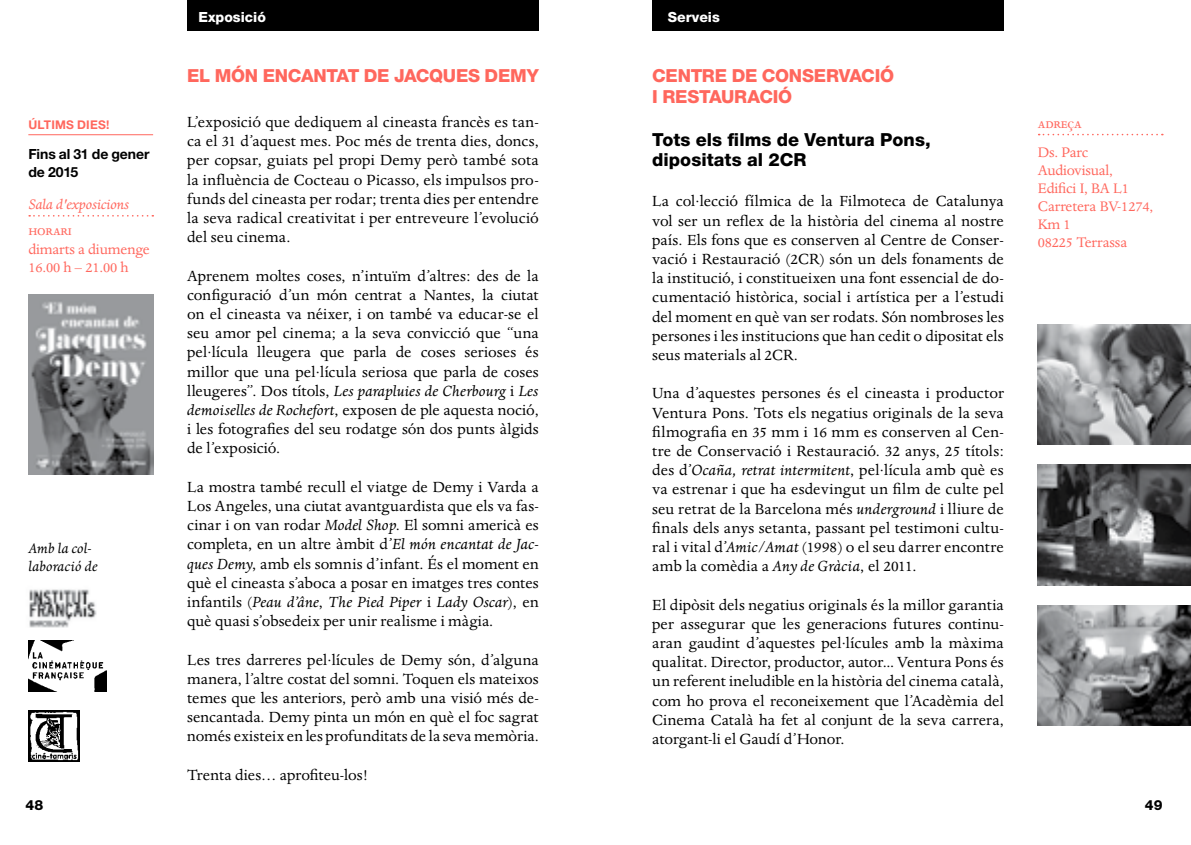
<style>
.page{position:relative;width:1191px;height:845px;background:#fff}
.page>*{position:absolute;margin:0;border:0;box-sizing:border-box;transform-origin:0 0}
.t1{font:800 18px/21px "Helvetica Neue LT";letter-spacing:-.015em;color:#ff675d}
.t2{font:800 18px/19.2px "Helvetica Neue LT";color:#000}
.t3{font:17px/19.2px "Dante";letter-spacing:.005em;color:#000;text-align:justify}
.t4{font:16px/18px "Dante";letter-spacing:-.01em;color:#ff675d}
.t5{font:italic 16px/18px "Dante";letter-spacing:.01em;color:#000}
.t6{font:italic 16px "Dante";letter-spacing:-.01em;color:#ff675d}
.t7{font:16px "Dante Expert";letter-spacing:-.01em;color:#ff675d}
.t8{font:700 14px/18px "Helvetica Neue LT";letter-spacing:-.005em;color:#000}
.t9{font:800 14px "Helvetica Neue LT";color:#fff}
.t10{font:800 14px "Helvetica Neue LT";color:#000}
.t11{font:700 12px "Helvetica Neue LT";color:#ff675d}
.s1{font-style:italic}
.s2{font-family:"M Baskerville"}
</style>
<div class="page">
<div style="left:187px;top:0;width:352px;height:30px;background:#000"></div>
<div style="left:652px;top:0;width:351px;height:30px;background:#000"></div>
<svg style="left:29px;top:215px;width:124px;height:2px"></svg>
<img style="left:28px;top:640px;width:78px;height:51px">
<img style="left:28px;top:710px;width:52px;height:52px">
<img style="left:29px;top:589px;width:68px;height:39px">
<img style="left:28px;top:295px;width:126px;height:179px">
<svg style="left:1038px;top:134px;width:124px;height:1px"></svg>
<hr style="left:28px;top:134px;width:125px;height:1px;background:#ff675d">
<img style="left:1037px;top:324px;width:154px;height:121px">
<img style="left:1037px;top:465px;width:154px;height:120px">
<img style="left:1037px;top:605px;width:154px;height:121px">
<p class="t11" style="left:28px;top:118px;width:18px">Últims</p>
<p class="t11" style="left:77px;top:118px;width:8px">dies</p>
<p class="t11" style="left:106px;top:118px;width:5px">!</p>
<p class="t8" style="left:28px;top:144px;width:123px">Fins al 31 de gener de 2015</p>
<p class="t6" style="left:28px;top:196px;width:102px">Sala d'exposicions</p>
<p class="t7" style="left:28px;top:224px;width:45px">horari</p>
<p class="t4" style="left:28px;top:241px;width:123px">dimarts a diumenge<br>16.00 h – 21.00 h</p>
<p class="t5" style="left:28px;top:539px;width:71px">Amb la col· laboració de</p>
<p class="t9" style="left:198px;top:9px;width:69px">EXPOSICIÓ</p>
<p class="t9" style="left:668px;top:9px;width:53px">SERVEIS</p>
<p class="t1" style="left:187px;top:65px;width:353px">EL MÓN ENCANTAT DE JACQUES DEMY</p>
<p class="t3" style="left:187px;top:113px;width:353px">L’exposició que dediquem al cineasta francès es tan&shy;ca el 31 d’aquest mes. Poc més de trenta dies, doncs, per copsar, guiats pel propi Demy però també sota la influència de Cocteau o Picasso, els impulsos pro&shy;funds del cineasta per rodar; trenta dies per entendre la seva radical creativitat i per entreveure l’evolució del seu cinema.</p>
<p class="t3" style="left:187px;top:266px;width:353px">Aprenem moltes coses, n’intuïm d’altres: des de la configuració d’un món centrat a Nantes, la ciutat on el cineasta va néixer, i on també va educar-se el seu amor pel cinema; a la seva convicció que “una pel∙lícula lleugera que parla de coses serioses és millor que una pel∙lícula seriosa que parla de coses lleugeres”. Dos títols, <span class="s1">Les parapluies de Cherbourg</span> i <span class="s1">Les demoiselles de Rochefort</span>, exposen de ple aquesta noció, i les fotografies del seu rodatge són dos punts àlgids de l’exposició.</p>
<p class="t3" style="left:187px;top:478px;width:353px">La mostra també recull el viatge de Demy i Varda a Los Angeles, una ciutat avantguardista que els va fas&shy;cinar i on van rodar <span class="s1">Model Shop</span>. El somni americà es completa, en un altre àmbit d’<span class="s1">El món encantat de Jac&shy;ques Demy</span>, amb els somnis d’infant. És el moment en què el cineasta s’aboca a posar en imatges tres contes infantils (<span class="s1">Peau d’âne</span>, <span class="s1">The Pied Piper</span> i <span class="s1">Lady Oscar</span>), en què quasi s’obsedeix per unir realisme i màgia.</p>
<p class="t3" style="left:187px;top:650px;width:353px">Les tres darreres pel·lícules de Demy són, d’alguna manera, l’altre costat del somni. Toquen els mateixos temes que les anteriors, però amb una visió més de&shy;sencantada. Demy pinta un món en què el foc sagrat només existeix en les profunditats de la seva memòria.</p>
<p class="t3" style="left:187px;top:766px;width:182px">Trenta dies… aprofiteu-los!</p>
<p class="t1" style="left:652px;top:65px;width:243px">CENTRE DE CONSERVACIÓ<br>I RESTAURACIÓ</p>
<p class="t2" style="left:652px;top:130px;width:280px">TOTS ELS FILMS DE VENTURA PONS,<br>DIPOSITATS AL 2CR</p>
<p class="t3" style="left:652px;top:192px;width:353px">La col·lecció fílmica de la Filmoteca de Catalunya vol ser un reflex de la història del cinema al nostre país. Els fons que es conserven al Centre de Conser&shy;vació i Restauració (2CR) són un dels fonaments de la institució, i constitueixen una font essencial de do&shy;cumentació històrica, social i artística per a l’estudi del moment en què van ser rodats. Són nombroses les persones i les institucions que han cedit o dipositat els seus materials al 2CR.</p>
<p class="t3" style="left:652px;top:384px;width:353px">Una d’aquestes persones és el cineasta i productor Ventura Pons. Tots els negatius originals de la seva filmografia en 35 mm i 16 mm es conserven al Cen&shy;tre de Conservació i Restauració. 32 anys, 25 títols: des d’<span class="s1">Ocaña, retrat intermitent</span>, pel·lícula amb què es va estrenar i que ha esdevingut un film de culte pel seu retrat de la Barcelona més <span class="s1">underground</span> i lliure de finals dels anys setanta, passant pel testimoni cultu&shy;ral i vital d’<span class="s1">Amic/Amat</span> (1998) o el seu darrer encontre amb la comèdia a <span class="s1">Any de Gràcia</span>, el 2011.</p>
<p class="t3" style="left:652px;top:595px;width:353px">El dipòsit dels negatius originals és la millor garantia per assegurar que les generacions futures continu&shy;aran gaudint d’aquestes pel·lícules amb la màxima qualitat. Director, productor, autor... Ventura Pons és un referent ineludible en la història del cinema català, com ho prova el reconeixement que l’Acadèmia del Cinema Català ha fet al conjunt de la seva carrera, atorgant-li el Gaudí d’Honor.</p>
<p class="t7" style="left:1037px;top:117px;width:46px">adre<span class="s2">ç</span>a</p>
<p class="t4" style="left:1037px;top:144px;width:117px">Ds. Parc<br>Audiovisual,<br>Edifici I, BA L1<br>Carretera BV-1274,<br>Km 1<br>08225 Terrassa</p>
<p class="t10" style="left:26px;top:797px;width:19px">48</p>
<p class="t10" style="left:1145px;top:797px;width:19px">49</p>
</div>
